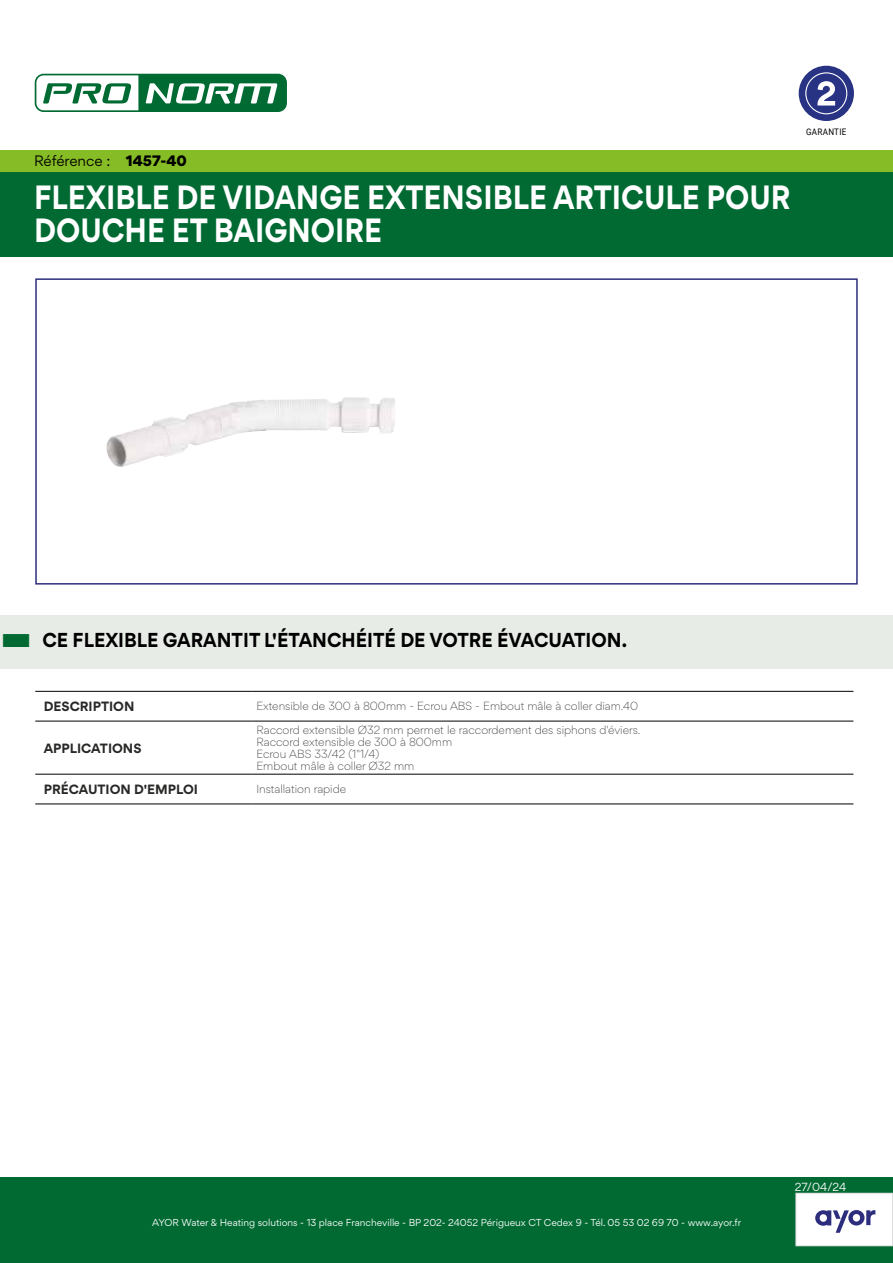
<style>
.page{position:relative;width:893px;height:1263px;background:#fff}
.page>*{position:absolute;margin:0;border:0;box-sizing:border-box;transform-origin:0 0}
.t1{font:700 30px/33px "Gordita";color:#fff;scale:.9 1}
.t2{font:700 18px "Gordita";color:#000;scale:.95 1}
.t3{font:13.5px "Gordita";letter-spacing:-.005em;color:#000}
.t4{font:700 12px "Gordita";color:#282827}
.t5{font:300 10.5px/12px "Gordita";color:#282827}
.t6{font:10.5px "Gordita";color:#fff}
.t7{font:9px "Gordita";color:#fff}
.t8{font:9px "Roboto";letter-spacing:.035em;color:#000;scale:.9 1}
.s1{font-weight:900}
</style>
<div class="page">
<div style="left:0;top:1178px;width:893px;height:85px;background:#006a32"></div>
<div style="left:796px;top:1193px;width:97px;height:53px;background:#fff"></div>
<div style="left:795px;top:1193px;width:98px;height:53px;border:1px solid #dadada"></div>
<img style="left:106px;top:397px;width:289px;height:70px">
<div style="left:0;top:171px;width:893px;height:85px;background:#006a32"></div>
<div style="left:35px;top:278px;width:823px;height:307px;border:2px solid #2d2d7e"></div>
<div style="left:0;top:615px;width:893px;height:53px;background:#e7ede6"></div>
<svg style="left:815px;top:1210px;width:60px;height:23px"></svg>
<div style="left:0;top:150px;width:893px;height:21px;background:#86bc25"></div>
<div style="left:799px;top:66px;width:55px;height:55px;background:#293384;border-radius:50%"></div>
<svg style="left:805px;top:72px;width:42px;height:42px"></svg>
<svg style="left:34px;top:73px;width:253px;height:39px"></svg>
<hr style="left:35px;top:691px;width:217px;height:1px;background:#000">
<hr style="left:252px;top:691px;width:601px;height:1px;background:#000">
<hr style="left:35px;top:721px;width:217px;height:1px;background:#000">
<hr style="left:252px;top:721px;width:601px;height:1px;background:#000">
<hr style="left:35px;top:774px;width:217px;height:1px;background:#000">
<hr style="left:252px;top:774px;width:601px;height:1px;background:#000">
<hr style="left:35px;top:803px;width:217px;height:1px;background:#000">
<hr style="left:252px;top:803px;width:601px;height:1px;background:#000">
<p class="t3" style="left:34px;top:151px;width:154px">Référence : <span class="s1">1457-40</span></p>
<h1 class="t1" style="left:34px;top:181px;width:842px">FLEXIBLE DE VIDANGE EXTENSIBLE ARTICULE POUR<br>DOUCHE ET BAIGNOIRE</h1>
<p class="t8" style="left:806px;top:125px;width:46px">GARANTIE</p>
<h2 class="t2" style="left:43px;top:625px;width:617px">CE FLEXIBLE GARANTIT L'ÉTANCHÉITÉ DE VOTRE ÉVACUATION.</h2>
<p class="t4" style="left:44px;top:697px;width:92px">DESCRIPTION</p>
<p class="t5" style="left:256px;top:700px;width:383px">Extensible de 300 à 800mm - Ecrou ABS - Embout mâle à coller diam.40</p>
<p class="t4" style="left:44px;top:738px;width:99px">APPLICATIONS</p>
<p class="t5" style="left:256px;top:723px;width:386px">Raccord extensible Ø32 mm permet le raccordement des siphons d'éviers.<br>Raccord extensible de 300 à 800mm<br>Ecrou ABS 33/42 (1"1/4)<br>Embout mâle à coller Ø32 mm</p>
<p class="t4" style="left:44px;top:780px;width:156px">PRÉCAUTION D'EMPLOI</p>
<p class="t5" style="left:256px;top:783px;width:91px">Installation rapide</p>
<p class="t7" style="left:152px;top:1216px;width:590px">AYOR Water &amp; Heating solutions - 13 place Francheville - BP 202- 24052 Périgueux CT Cedex 9 - Tél. 05 53 02 69 70 - www.ayor.fr</p>
<p class="t6" style="left:795px;top:1179px;width:53px">27/04/24</p>
</div>
